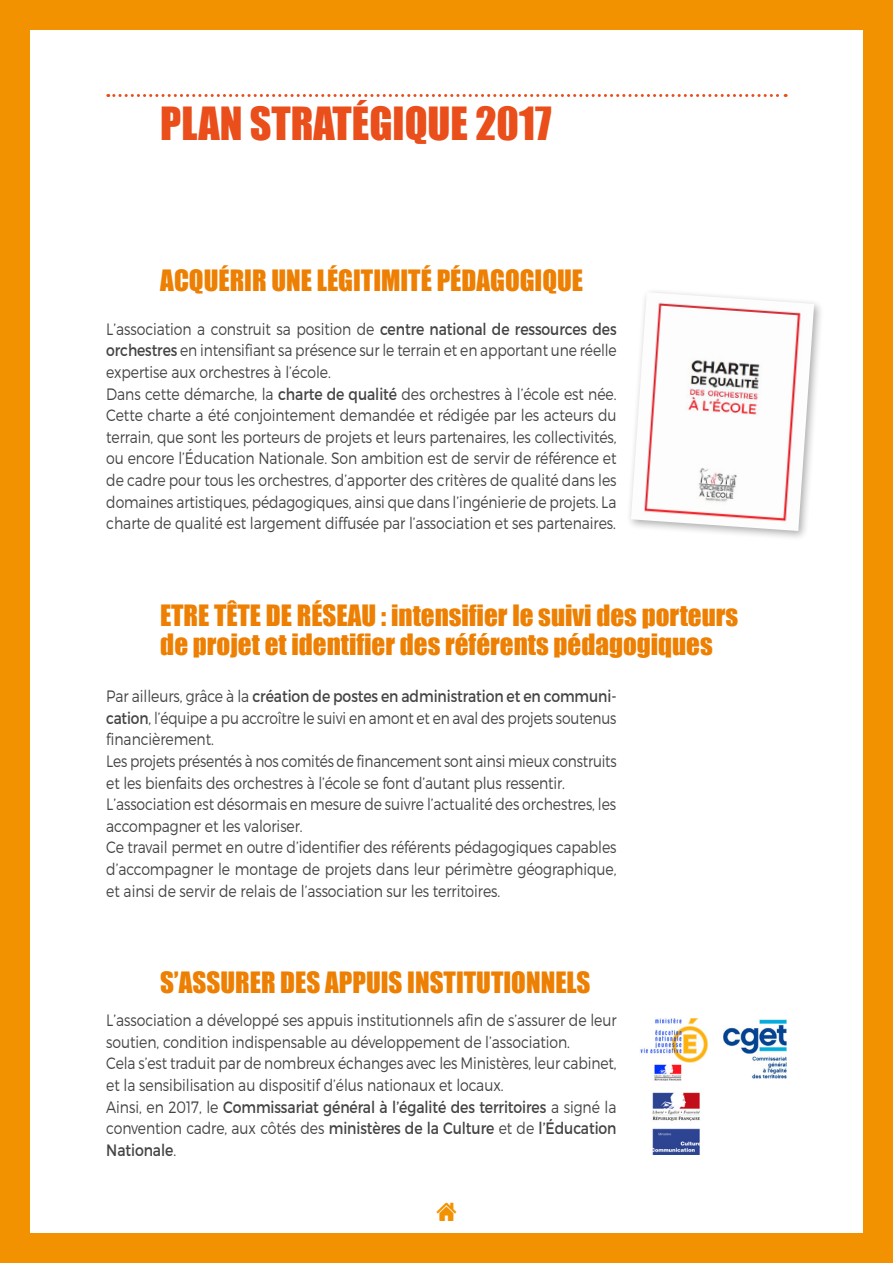
<style>
.page{position:relative;width:893px;height:1263px;background:#fff}
.page>*{position:absolute;margin:0;border:0;box-sizing:border-box;transform-origin:0 0}
.titre_1_orange{font:42px "Impact";color:#e94e1b}
.Titre_2_orange{font:27px/28.5px "Impact";color:#ed8003}
.texte_courant{font:300 16.5px/21.6px "Montserrat";letter-spacing:-.005em;color:#454444;text-align:justify;scale:.85 1}
.texte_courant-2{font:16.5px/21.6px "Montserrat";letter-spacing:-.005em;color:#454444;text-align:justify;scale:.85 1}
.texte_courant-3{font:300 16.5px/21.6px "Montserrat";letter-spacing:-.005em;color:#454444;scale:.84 1}
.s1{font-weight:400}
.s2{font-weight:300}
</style>
<div class="page">
<svg style="left:108px;top:94px;width:678px;height:3px"></svg>
<div style="left:626px;top:288px;width:199px;height:253px;background:#000;opacity:.33"></div>
<img style="left:631px;top:292px;width:183px;height:239px">
<img style="left:723px;top:1019px;width:64px;height:59px">
<img style="left:640px;top:1018px;width:68px;height:62px">
<img style="left:652px;top:1093px;width:48px;height:61px">
<div style="left:0;top:0;width:893px;height:1263px;border:30px solid #f39200"></div>
<p class="titre_1_orange" style="left:160px;top:90px;width:393px">PLAN STRATÉGIQUE 2017</p>
<p class="Titre_2_orange" style="left:160px;top:266px;width:424px">ACQUÉRIR UNE LÉGITIMITÉ PÉDAGOGIQUE</p>
<p class="texte_courant" style="left:106px;top:318px;width:602px">L’association a construit sa position de <span class="s1">centre national de ressources des orchestres</span> en intensifiant sa présence sur le terrain et en apportant une réelle expertise aux orchestres à l’école.</p>
<p class="texte_courant" style="left:106px;top:383px;width:602px">Dans cette démarche, la <span class="s1">charte de qualité</span> des orchestres à l’école est née.<br>Cette charte a été conjointement demandée et rédigée par les acteurs du terrain, que sont les porteurs de projets et leurs partenaires, les collectivités, ou encore l’Éducation Nationale. Son ambition est de servir de référence et de cadre pour tous les orchestres, d’apporter des critères de qualité dans les domaines artistiques, pédagogiques, ainsi que dans l’ingénierie de projets. La charte de qualité est largement diffusée par l’association et ses partenaires.</p>
<p class="Titre_2_orange" style="left:160px;top:601px;width:579px">ETRE TÊTE DE RÉSEAU : intensifier le suivi des porteurs de projet et identifier des référents pédagogiques</p>
<p class="texte_courant" style="left:106px;top:685px;width:602px">Par ailleurs, grâce à la <span class="s1">création de postes en administration et en communi&shy;cation</span>, l’équipe a pu accroître le suivi en amont et en aval des projets soutenus financièrement.</p>
<p class="texte_courant-3" style="left:106px;top:750px;width:609px">Les projets présentés à nos comités de financement sont ainsi mieux construits et les bienfaits des orchestres à l’école se font d’autant plus ressentir.</p>
<p class="texte_courant" style="left:106px;top:793px;width:601px">L’association est désormais en mesure de suivre l’actualité des orchestres, les accompagner et les valoriser.</p>
<p class="texte_courant" style="left:106px;top:836px;width:602px">Ce travail permet en outre d’identifier des référents pédagogiques capables d’accompagner le montage de projets dans leur périmètre géographique, et ainsi de servir de relais de l’association sur les territoires.</p>
<p class="Titre_2_orange" style="left:160px;top:968px;width:432px">S’ASSURER DES APPUIS INSTITUTIONNELS</p>
<p class="texte_courant" style="left:106px;top:1009px;width:602px">L’association a développé ses appuis institutionnels afin de s’assurer de leur soutien, condition indispensable au développement de l’association.</p>
<p class="texte_courant" style="left:106px;top:1052px;width:602px">Cela s’est traduit par de nombreux échanges avec les Ministères, leur cabinet, et la sensibilisation au dispositif d’élus nationaux et locaux.</p>
<p class="texte_courant-2" style="left:106px;top:1096px;width:602px"><span class="s2">Ainsi, en 2017, le</span> Commissariat général à l’égalité des territoires <span class="s2">a signé la convention cadre, aux côtés des</span> ministères de la Culture <span class="s2">et de</span> l’Éducation Nationale<span class="s2">.</span></p>
</div>
